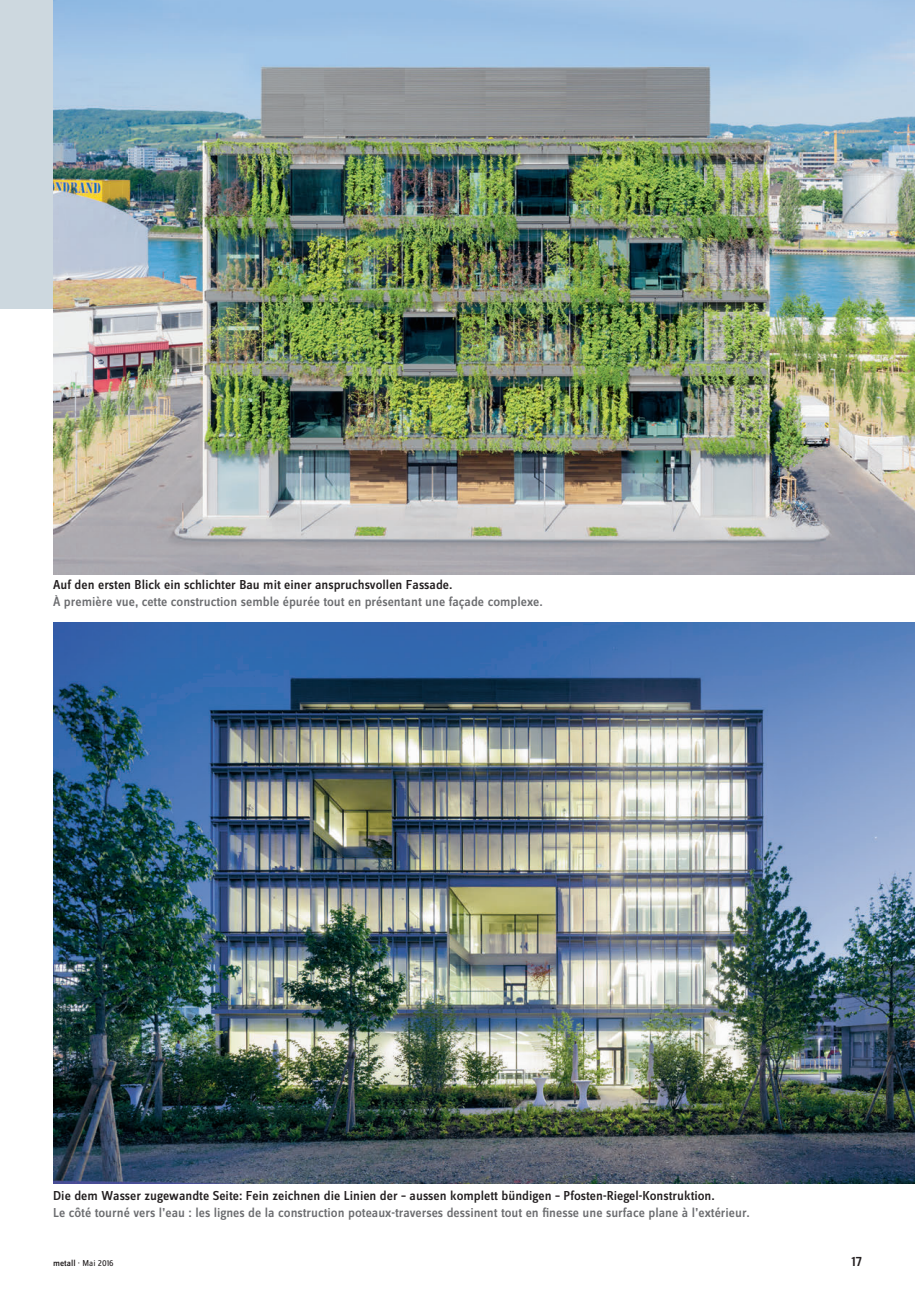
<style>
.page{position:relative;width:915px;height:1293px;background:#fff}
.page>*{position:absolute;margin:0;border:0;box-sizing:border-box;transform-origin:0 0}
.t1{font:500 14.25px "Zine Sans Dis";color:#231f20}
.DE_Legende_9__medium{font:500 13.5px "Zine Sans Dis";color:#6c6d70}
.DE_Legende_9__medium-2{font:500 13.5px "Zine Sans Dis";color:#231f20}
.t2{font:9px "Zine Sans Dis";color:#231f20}
.s1{font-weight:500}
</style>
<div class="page">
<hr style="left:0;top:903px;width:1px;height:313px;background:#e1e7ea">
<div style="left:0;top:0;width:914px;height:309px;background:#cdd8df"></div>
<img style="left:53px;top:0;width:861px;height:575px">
<img style="left:53px;top:622px;width:861px;height:561px">
<p class="DE_Legende_9__medium-2" style="left:53px;top:578px;width:401px">Auf den ersten Blick ein schlichter Bau mit einer anspruchsvollen Fassade.</p>
<p class="DE_Legende_9__medium" style="left:53px;top:595px;width:491px">À première vue, cette construction semble épurée tout en présentant une façade complexe.</p>
<p class="DE_Legende_9__medium-2" style="left:53px;top:1189px;width:663px">Die dem Wasser zugewandte Seite: Fein zeichnen die Linien der – aussen komplett bündigen – Pfosten-Riegel-Konstruktion.</p>
<p class="DE_Legende_9__medium" style="left:53px;top:1205px;width:698px">Le côté tourné vers l’eau : les lignes de la construction poteaux-traverses dessinent tout en finesse une surface plane à l’extérieur.</p>
<p class="t2" style="left:53px;top:1259px;width:62px"><span class="s1">metall</span> · Mai 2016</p>
<p class="t1" style="left:851px;top:1254px;width:12px">17</p>
</div>
